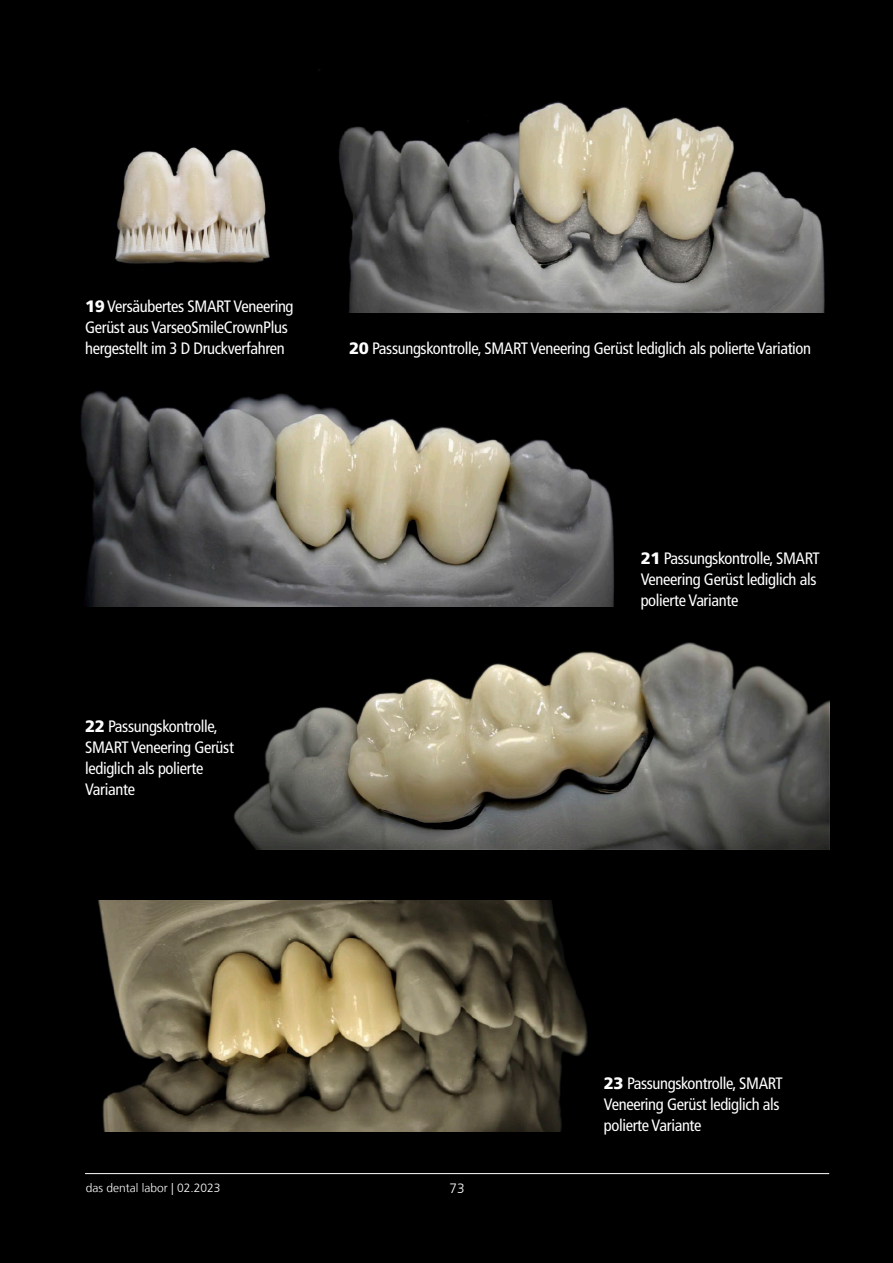
<style>
.page{position:relative;width:893px;height:1263px;background:#000}
.page>*{position:absolute;margin:0;border:0;box-sizing:border-box;transform-origin:0 0}
.t1{font:condensed 16.5px/21px "Frutiger LT Std";letter-spacing:-.02em;color:#fff}
.t2{font:300 13.5px "Frutiger LT Com";color:#fff}
.t3{font:300 12px "Frutiger LT Com";color:#fff}
.s1{font-weight:900;font-stretch:normal}
</style>
<div class="page">
<hr style="left:85px;top:1173px;width:744px;height:1px;background:#fff">
<img style="left:219px;top:606px;width:610px;height:244px">
<img style="left:319px;top:69px;width:506px;height:243px">
<img style="left:80px;top:391px;width:534px;height:215px">
<img style="left:98px;top:900px;width:490px;height:231px">
<img style="left:115px;top:147px;width:155px;height:117px">
<p class="t1" style="left:85px;top:296px;width:210px"><span class="s1">19</span> Versäubertes SMART Veneering<br>Gerüst aus VarseoSmileCrownPlus hergestellt im 3 D Druckverfahren</p>
<p class="t1" style="left:349px;top:338px;width:464px"><span class="s1">20</span> Passungskontrolle, SMART Veneering Gerüst lediglich als polierte Variation</p>
<p class="t1" style="left:85px;top:716px;width:150px"><span class="s1">22</span> Passungskontrolle,<br>SMART Veneering Gerüst lediglich als polierte<br>Variante</p>
<p class="t1" style="left:641px;top:548px;width:181px"><span class="s1">21</span> Passungskontrolle, SMART<br>Veneering Gerüst lediglich als polierte Variante</p>
<p class="t1" style="left:604px;top:1073px;width:181px"><span class="s1">23</span> Passungskontrolle, SMART<br>Veneering Gerüst lediglich als polierte Variante</p>
<p class="t3" style="left:86px;top:1181px;width:136px">das dental labor | 02.2023</p>
<p class="t2" style="left:450px;top:1181px;width:17px">73</p>
</div>
